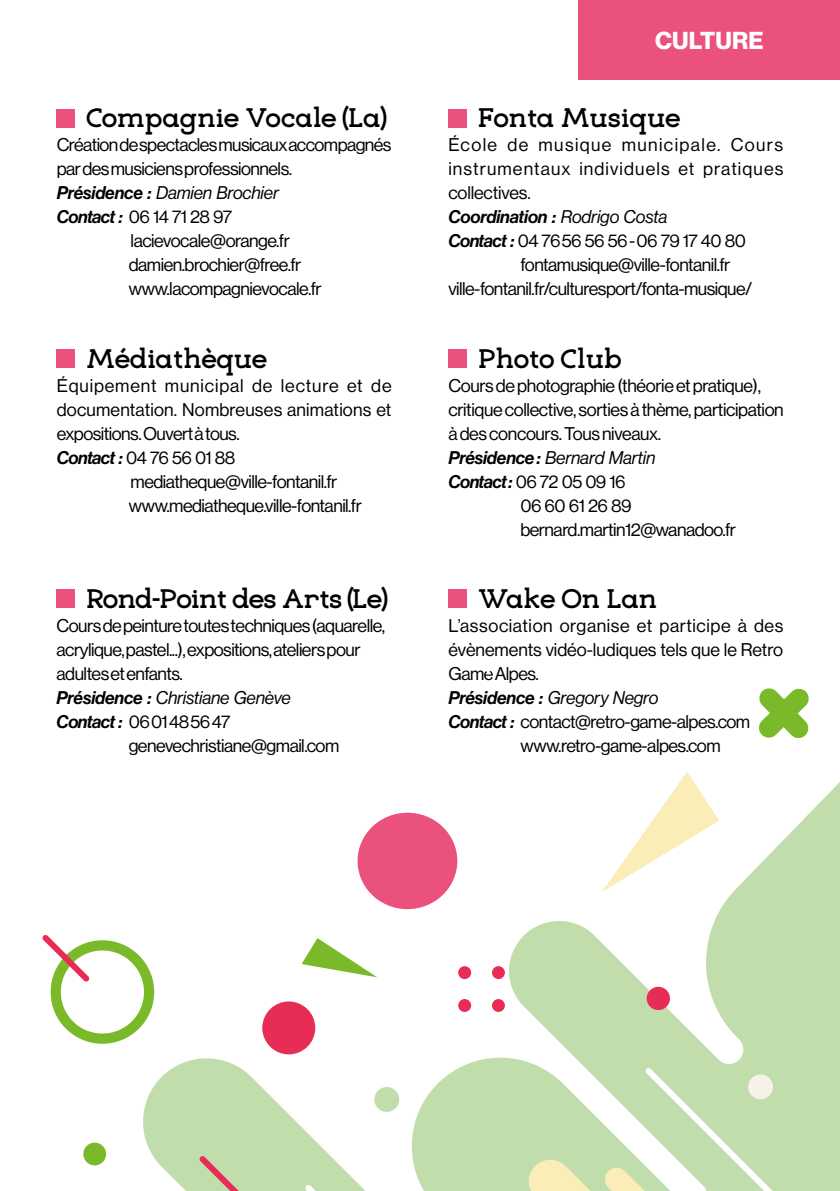
<style>
.page{position:relative;width:840px;height:1191px;background:#fff}
.page>*{position:absolute;margin:0;border:0;box-sizing:border-box;transform-origin:0 0}
.t1{font:700 28px "Eligible";letter-spacing:-.02em;color:#000}
.t2{font:700 28px "Eligible";letter-spacing:-.04em;color:#000}
.t3{font:24px "N Haas Grotesk DS Pro 75 Bd";letter-spacing:.01em;color:#fff}
.t4{font:18px/24px "N Haas Grotesk DS Pro 55 Rg";letter-spacing:-.03em;color:#000}
.t5{font:18px "N Haas Grotesk DS Pro 56 It";letter-spacing:-.01em;color:#000}
.t6{font:18px "N Haas Grotesk DS Pro 55 Rg";letter-spacing:.01em;color:#000}
.t7{font:18px "N Haas Grotesk DS Pro 55 Rg";letter-spacing:.045em;color:#000}
.t8{font:18px "N Haas Grotesk DS Pro 66 Md It";letter-spacing:-.01em;color:#000}
.s1{font-family:"N Haas Grotesk DS Pro 66 Md It"}
.s2{font-family:"N Haas Grotesk DS Pro 56 It"}
</style>
<div class="page">
<div style="left:57px;top:109px;width:18px;height:18px;background:#ea527d"></div>
<div style="left:448px;top:109px;width:18px;height:18px;background:#ea527d"></div>
<div style="left:57px;top:349px;width:18px;height:18px;background:#ea527d"></div>
<div style="left:448px;top:349px;width:18px;height:18px;background:#ea527d"></div>
<svg style="left:94px;top:783px;width:745px;height:408px"></svg>
<div style="left:646px;top:986px;width:23px;height:24px;background:#e72d55;border-radius:50%"></div>
<svg style="left:300px;top:1062px;width:539px;height:129px"></svg>
<div style="left:374px;top:1087px;width:25px;height:24px;background:#c2ddac;border-radius:50%"></div>
<div style="left:747px;top:1074px;width:25px;height:25px;background:#f7f2e8;border-radius:50%"></div>
<svg style="left:526px;top:1157px;width:313px;height:34px;background:#d5e4ba"></svg>
<svg style="left:194px;top:1150px;width:192px;height:41px"></svg>
<svg style="left:83px;top:1141px;width:25px;height:26px"></svg>
<div style="left:402px;top:1122px;width:5px;height:12px;background:#fff"></div>
<div style="left:398px;top:1125px;width:12px;height:5px;background:#fff"></div>
<div style="left:357px;top:812px;width:100px;height:97px;background:#ea527d;border-radius:50%"></div>
<div style="left:491px;top:966px;width:13px;height:13px;background:#e72d55;border-radius:50%"></div>
<div style="left:458px;top:966px;width:13px;height:13px;background:#e72d55;border-radius:50%"></div>
<div style="left:491px;top:999px;width:13px;height:13px;background:#e72d55;border-radius:50%"></div>
<div style="left:458px;top:999px;width:13px;height:13px;background:#e72d55;border-radius:50%"></div>
<svg style="left:301px;top:938px;width:76px;height:39px"></svg>
<div style="left:262px;top:1001px;width:53px;height:53px;background:#e72d55;border-radius:50%"></div>
<svg style="left:42px;top:929px;width:112px;height:114px"></svg>
<svg style="left:759px;top:688px;width:50px;height:50px"></svg>
<div style="left:578px;top:0;width:261px;height:79px;background:#ea527d"></div>
<div style="left:57px;top:589px;width:18px;height:18px;background:#ea527d"></div>
<div style="left:448px;top:589px;width:18px;height:18px;background:#ea527d"></div>
<svg style="left:601px;top:772px;width:120px;height:120px"></svg>
<h1 class="t1" style="left:86px;top:92px;width:301px">Compagnie Vocale (La)</h1>
<p class="t4" style="left:57px;top:133px;width:336px">Création de spectacles musicaux accompagnés par des musiciens professionnels.</p>
<p class="t5" style="left:57px;top:183px;width:223px"><span class="s1">Présidence :</span> Damien Brochier</p>
<p class="t4" style="left:129px;top:205px;width:194px;text-indent:-72px"><span class="s1">Contact :</span> 06 14 71 28 97 lacievocale@orange.fr damien.brochier@free.fr www.lacompagnievocale.fr</p>
<h1 class="t1" style="left:86px;top:332px;width:182px">Médiathèque</h1>
<p class="t7" style="left:57px;top:375px;width:336px">Équipement municipal de lecture et de</p>
<p class="t6" style="left:57px;top:399px;width:336px">documentation. Nombreuses animations et</p>
<p class="t4" style="left:57px;top:421px;width:184px">expositions. Ouvert à tous.</p>
<p class="t4" style="left:57px;top:445px;width:180px"><span class="s1">Contact :</span> 04 76 56 01 88</p>
<p class="t4" style="left:130px;top:469px;width:208px">mediatheque@ville-fontanil.fr</p>
<p class="t4" style="left:129px;top:493px;width:234px">www.mediatheque.ville-fontanil.fr</p>
<h1 class="t2" style="left:86px;top:572px;width:302px">Rond-Point des Arts (Le)</h1>
<p class="t4" style="left:57px;top:613px;width:330px">Cours de peinture toutes techniques (aquarelle, acrylique, pastel...), expositions, ateliers pour adultes et enfants.</p>
<p class="t5" style="left:57px;top:687px;width:236px"><span class="s1">Présidence :</span> Christiane Genève</p>
<p class="t4" style="left:129px;top:709px;width:212px;text-indent:-72px"><span class="s1">Contact :</span> 06 01 48 56 47 genevechristiane@gmail.com</p>
<h2 class="t3" style="left:654px;top:26px;width:110px">CULTURE</h2>
<h1 class="t1" style="left:477px;top:92px;width:204px">Fonta Musique</h1>
<p class="t4" style="left:448px;top:133px;width:336px;text-align:justify">École de musique municipale. Cours instrumentaux individuels et pratiques collectives.</p>
<p class="t8" style="left:448px;top:207px;width:220px">Coordination : <span class="s2">Rodrigo Costa</span></p>
<p class="t4" style="left:448px;top:229px;width:299px"><span class="s1">Contact :</span> 04 76 56 56 56 - 06 79 17 40 80</p>
<p class="t4" style="left:520px;top:253px;width:211px">fontamusique@ville-fontanil.fr</p>
<p class="t4" style="left:448px;top:277px;width:305px">ville-fontanil.fr/culturesport/fonta-musique/</p>
<h1 class="t1" style="left:478px;top:332px;width:145px">Photo Club</h1>
<p class="t4" style="left:448px;top:373px;width:337px">Cours de photographie (théorie et pratique), critique collective, sorties à thème, participation à des concours. Tous niveaux.</p>
<p class="t5" style="left:448px;top:447px;width:208px"><span class="s1">Présidence :</span> Bernard Martin</p>
<p class="t4" style="left:520px;top:469px;width:217px;text-indent:-72px"><span class="s1">Contact :</span> 06 72 05 09 16<br>06 60 61 26 89 bernard.martin12@wanadoo.fr</p>
<h1 class="t1" style="left:477px;top:572px;width:181px">Wake On Lan</h1>
<p class="t4" style="left:448px;top:613px;width:336px;text-align:justify">L’association organise et participe à des évènements vidéo-ludiques tels que le Retro Game Alpes.</p>
<p class="t5" style="left:448px;top:687px;width:211px"><span class="s1">Présidence :</span> Gregory Negro</p>
<p class="t4" style="left:520px;top:709px;width:231px;text-indent:-72px"><span class="s1">Contact :</span> contact@retro-game-alpes.com www.retro-game-alpes.com</p>
</div>
